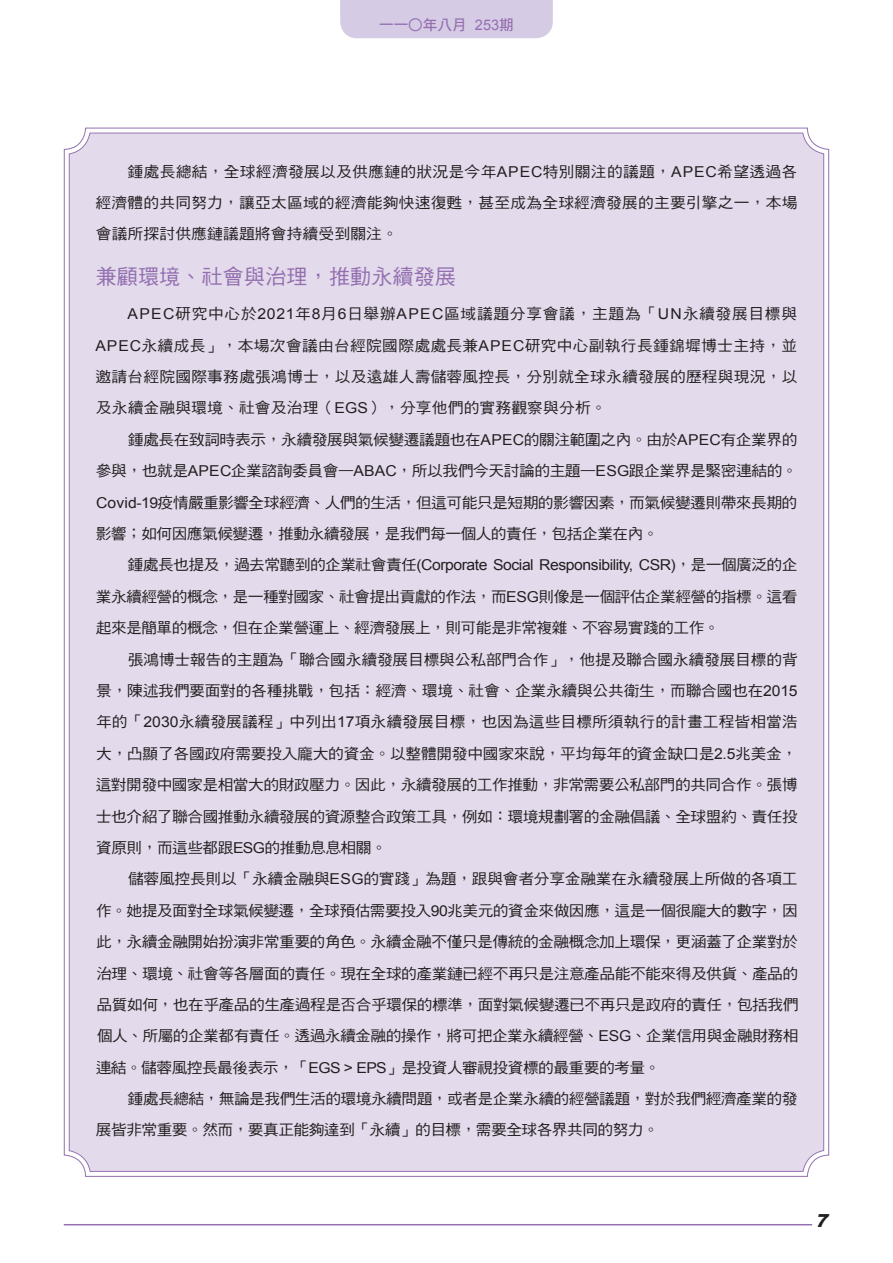
<style>
.page{position:relative;width:893px;height:1263px;background:#fff}
.page>*{position:absolute;margin:0;border:0;box-sizing:border-box;transform-origin:0 0}
.t1{font:21px "DF Hei Std W5";letter-spacing:.01em;color:#936fb0}
.t2{font:italic 900 18px "Arial";color:#231f20}
.t3{font:15px/31.3px "DF Hei Std W5";letter-spacing:-.035em;color:#231f20;text-align:justify;scale:1.05 1}
.t4{font:15px "Arial";letter-spacing:-.03em;color:#231f20;scale:1.05 1}
.t5{font:14.7px "DF Hei Std W7";color:#936fb0}
.s1{font-family:"Arial"}
.s2{font-family:"DF Hei Std W5"}
</style>
<div class="page">
<hr style="left:64px;top:1224px;width:748px;height:1px;background:#936fb0">
<div style="left:340px;top:0;width:213px;height:38px;background:#d6cbe4"></div>
<div style="left:63px;top:127px;width:767px;height:1050px;background:#e3dbec"></div>
<p class="t5" style="left:379px;top:16px;width:136px">一一○年八月 <span class="s1">253</span>期</p>
<p class="t3" style="left:96px;top:155px;width:670px;text-indent:32px">鍾處長總結，全球經濟發展以及供應鏈的狀況是今年<span class="s1">APEC</span>特別關注的議題，<span class="s1">APEC</span>希望透過各經濟體的共同努力，讓亞太區域的經濟能夠快速復甦，甚至成為全球經濟發展的主要引擎之一，本場會議所探討供應鏈議題將會持續受到關注。</p>
<h1 class="t1" style="left:96px;top:266px;width:362px">兼顧環境、社會與治理，推動永續發展</h1>
<p class="t3" style="left:96px;top:298px;width:670px;text-indent:32px"><span class="s1">APEC</span>研究中心於<span class="s1">2021</span>年<span class="s1">8</span>月<span class="s1">6</span>日舉辦<span class="s1">APEC</span>區域議題分享會議，主題為「<span class="s1">UN</span>永續發展目標與<span class="s1">APEC</span>永續成長」，本場次會議由台經院國際處處長兼<span class="s1">APEC</span>研究中心副執行長鍾錦墀博士主持，並邀請台經院國際事務處張鴻博士，以及遠雄人壽儲蓉風控長，分別就全球永續發展的歷程與現況，以及永續金融與環境、社會及治理（<span class="s1">EGS</span>），分享他們的實務觀察與分析。</p>
<p class="t3" style="left:96px;top:423px;width:670px;text-indent:32px">鍾處長在致詞時表示，永續發展與氣候變遷議題也在<span class="s1">APEC</span>的關注範圍之內。由於<span class="s1">APEC</span>有企業界的參與，也就是<span class="s1">APEC</span>企業諮詢委員會—<span class="s1">ABAC</span>，所以我們今天討論的主題—<span class="s1">ESG</span>跟企業界是緊密連結的。<span class="s1">Covid-19</span>疫情嚴重影響全球經濟、人們的生活，但這可能只是短期的影響因素，而氣候變遷則帶來長期的影響；如何因應氣候變遷，推動永續發展，是我們每一個人的責任，包括企業在內。</p>
<p class="t4" style="left:128px;top:555px;width:639px"><span class="s2">鍾處長也提及，過去常聽到的企業社會責任</span>(Corporate Social Responsibility, CSR)<span class="s2">，是一個廣泛的企</span></p>
<p class="t3" style="left:96px;top:580px;width:670px">業永續經營的概念，是一種對國家、社會提出貢獻的作法，而<span class="s1">ESG</span>則像是一個評估企業經營的指標。這看起來是簡單的概念，但在企業營運上、經濟發展上，則可能是非常複雜、不容易實踐的工作。</p>
<p class="t3" style="left:96px;top:643px;width:670px;text-indent:32px">張鴻博士報告的主題為「聯合國永續發展目標與公私部門合作」，他提及聯合國永續發展目標的背景，陳述我們要面對的各種挑戰，包括：經濟、環境、社會、企業永續與公共衛生，而聯合國也在<span class="s1">2015</span>年的「<span class="s1">2030</span>永續發展議程」中列出<span class="s1">17</span>項永續發展目標，也因為這些目標所須執行的計畫工程皆相當浩大，凸顯了各國政府需要投入龐大的資金。以整體開發中國家來說，平均每年的資金缺口是<span class="s1">2.5</span>兆美金，這對開發中國家是相當大的財政壓力。因此，永續發展的工作推動，非常需要公私部門的共同合作。張博士也介紹了聯合國推動永續發展的資源整合政策工具，例如：環境規劃署的金融倡議、全球盟約、責任投資原則，而這些都跟<span class="s1">ESG</span>的推動息息相關。</p>
<p class="t3" style="left:96px;top:863px;width:671px;text-indent:32px">儲蓉風控長則以「永續金融與<span class="s1">ESG</span>的實踐」為題，跟與會者分享金融業在永續發展上所做的各項工作。她提及面對全球氣候變遷，全球預估需要投入<span class="s1">90</span>兆美元的資金來做因應，這是一個很龐大的數字，因此，永續金融開始扮演非常重要的角色。永續金融不僅只是傳統的金融概念加上環保，更涵蓋了企業對於治理、環境、社會等各層面的責任。現在全球的產業鏈已經不再只是注意產品能不能來得及供貨、產品的品質如何，也在乎產品的生產過程是否合乎環保的標準，面對氣候變遷已不再只是政府的責任，包括我們個人、所屬的企業都有責任。透過永續金融的操作，將可把企業永續經營、<span class="s1">ESG</span>、企業信用與金融財務相連結。儲蓉風控長最後表示，「<span class="s1">EGS &gt; EPS</span>」是投資人審視投資標的最重要的考量。</p>
<p class="t3" style="left:96px;top:1083px;width:670px;text-indent:32px">鍾處長總結，無論是我們生活的環境永續問題，或者是企業永續的經營議題，對於我們經濟產業的發展皆非常重要。然而，要真正能夠達到「永續」的目標，需要全球各界共同的努力。</p>
<p class="t2" style="left:815px;top:1208px;width:20px">7</p>
</div>
